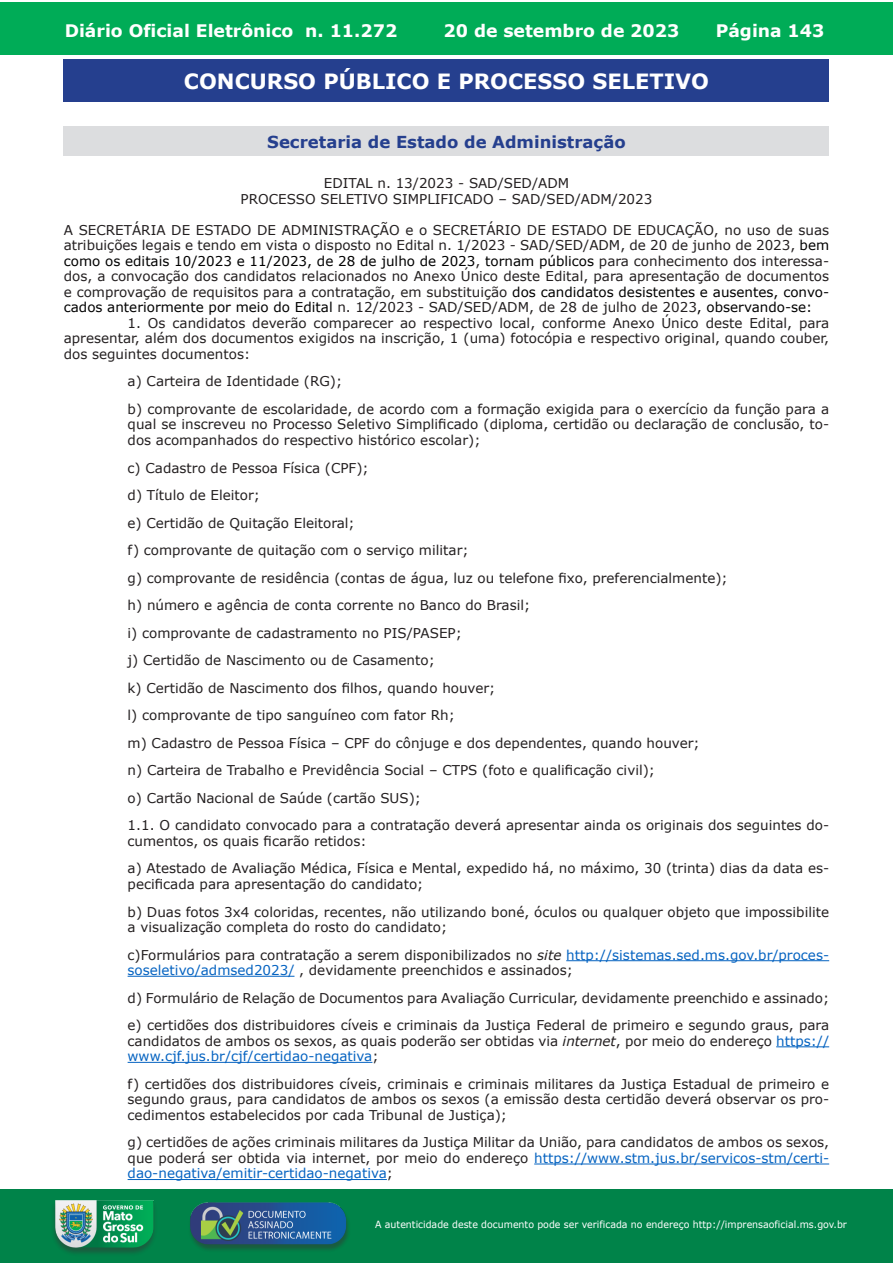
<style>
.page{position:relative;width:893px;height:1263px;background:#fff}
.page>*{position:absolute;margin:0;border:0;box-sizing:border-box;transform-origin:0 0}
.t1{font:700 21px "Verdana";color:#fff}
.t2{font:700 17.25px "Verdana";color:#fff}
.t3{font:700 16.5px "Verdana";color:#253f8e}
.t4{font:13.5px/27.6px "Verdana";color:#231f20}
.t5{font:9.9px "Verdana";color:#fff;scale:.95 1}
.s1{color:#000}
.s2{font-style:italic}
.s3{color:#0563c1}
</style>
<div class="page">
<div style="left:0;top:2px;width:893px;height:53px;background:#00ac57"></div>
<div style="left:1px;top:1189px;width:892px;height:74px;background:#008349"></div>
<img style="left:49px;top:1198px;width:111px;height:61px">
<img style="left:185px;top:1201px;width:168px;height:54px">
<hr style="left:566px;top:960px;width:263px;height:1px;background:#0563c1">
<hr style="left:128px;top:976px;width:166px;height:1px;background:#0563c1">
<hr style="left:776px;top:1046px;width:53px;height:1px;background:#0563c1">
<hr style="left:128px;top:1062px;width:244px;height:1px;background:#0563c1">
<hr style="left:534px;top:1163px;width:295px;height:1px;background:#0563c1">
<hr style="left:128px;top:1179px;width:259px;height:1px;background:#0563c1">
<div style="left:64px;top:60px;width:765px;height:42px;background:#253f8e"></div>
<div style="left:64px;top:127px;width:765px;height:29px;background:#dcdddf"></div>
<p class="t2" style="left:65px;top:18px;width:334px">Diário Oficial Eletrônico n. 11.272</p>
<p class="t2" style="left:444px;top:18px;width:237px">20 de setembro de 2023</p>
<p class="t2" style="left:716px;top:18px;width:110px">Página 143</p>
<h1 class="t1" style="left:184px;top:66px;width:527px">CONCURSO PÚBLICO E PROCESSO SELETIVO</h1>
<p class="t3" style="left:267px;top:130px;width:360px">Secretaria de Estado de Administração</p>
<p class="t4" style="left:241px;top:175px;width:413px;line-height:15.5px;text-align:center">EDITAL n. 13/2023 - SAD/SED/ADM<br>PROCESSO SELETIVO SIMPLIFICADO – SAD/SED/ADM/2023</p>
<p class="t4" style="left:64px;top:222px;width:767px;line-height:15.6px;text-align:justify">A SECRETÁRIA DE ESTADO DE ADMINISTRAÇÃO e o SECRETÁRIO DE ESTADO DE EDUCAÇÃO, no uso de suas atribuições legais e tendo em vista o disposto no Edital n. 1/2023 - SAD/SED/ADM, de 20 de junho de 2023, <span class="s1">bem como os editais 10/2023 e 11/2023, de 28 de julho de 2023</span>, <span class="s1">tornam públicos</span> para conhecimento dos interessa&shy;dos, a convocação dos candidatos relacionados no Anexo Único deste Edital, para apresentação de documentos e comprovação de requisitos para a contratação, em substituição <span class="s1">dos candidatos desistentes e ausentes, convo&shy;cados anteriormente por meio do Edital</span> n. 12/2023 - SAD/SED/ADM, de 28 de julho de 2023<span class="s1">, observando-se:</span></p>
<p class="t4" style="left:64px;top:315px;width:767px;line-height:15.6px;text-align:justify;text-indent:64px">1. Os candidatos deverão comparecer ao respectivo local, conforme Anexo Único deste Edital, para apresentar, além dos documentos exigidos na inscrição, 1 (uma) fotocópia e respectivo original, quando couber, dos seguintes documentos:</p>
<p class="t4" style="left:128px;top:367px;width:703px">a) Carteira de Identidade (RG);<br>b) comprovante de escolaridade, de acordo com a formação exigida para o exercício da função para a</p>
<p class="t4" style="left:128px;top:417px;width:703px;line-height:15.6px">qual se inscreveu no Processo Seletivo Simplificado (diploma, certidão ou declaração de conclusão, to&shy;dos acompanhados do respectivo histórico escolar);</p>
<p class="t4" style="left:128px;top:454px;width:703px">c) Cadastro de Pessoa Física (CPF);<br>d) Título de Eleitor;<br>e) Certidão de Quitação Eleitoral;<br>f) comprovante de quitação com o serviço militar;<br>g) comprovante de residência (contas de água, luz ou telefone fixo, preferencialmente);<br>h) número e agência de conta corrente no Banco do Brasil;<br>i) comprovante de cadastramento no PIS/PASEP;<br>j) Certidão de Nascimento ou de Casamento;<br>k) Certidão de Nascimento dos filhos, quando houver;<br>l) comprovante de tipo sanguíneo com fator Rh;<br>m) Cadastro de Pessoa Física – CPF do cônjuge e dos dependentes, quando houver;<br>n) Carteira de Trabalho e Previdência Social – CTPS (foto e qualificação civil);<br>o) Cartão Nacional de Saúde (cartão SUS);<br>1.1. O candidato convocado para a contratação deverá apresentar ainda os originais dos seguintes do-</p>
<p class="t4" style="left:128px;top:827px;width:703px">cumentos, os quais ficarão retidos:<br>a) Atestado de Avaliação Médica, Física e Mental, expedido há, no máximo, 30 (trinta) dias da data es-</p>
<p class="t4" style="left:128px;top:870px;width:703px">pecificada para apresentação do candidato;<br>b) Duas fotos 3x4 coloridas, recentes, não utilizando boné, óculos ou qualquer objeto que impossibilite</p>
<p class="t4" style="left:128px;top:913px;width:703px">a visualização completa do rosto do candidato;<br>c)Formulários para contratação a serem disponibilizados no <span class="s2">site</span> <span class="s3">http://sistemas.sed.ms.gov.br/proces-</span></p>
<p class="t4" style="left:128px;top:956px;width:703px"><span class="s3">soseletivo/admsed2023/</span> , devidamente preenchidos e assinados;<br>d) Formulário de Relação de Documentos para Avaliação Curricular, devidamente preenchido e assinado; e) certidões dos distribuidores cíveis e criminais da Justiça Federal de primeiro e segundo graus, para</p>
<p class="t4" style="left:128px;top:1033px;width:703px;line-height:15.5px">candidatos de ambos os sexos, as quais poderão ser obtidas via <span class="s2">internet</span>, por meio do endereço <span class="s3">https:// www.cjf.jus.br/cjf/certidao-negativa</span>;</p>
<p class="t4" style="left:128px;top:1076px;width:703px;line-height:15.6px;text-align:justify">f) certidões dos distribuidores cíveis, criminais e criminais militares da Justiça Estadual de primeiro e segundo graus, para candidatos de ambos os sexos (a emissão desta certidão deverá observar os pro&shy;cedimentos estabelecidos por cada Tribunal de Justiça);</p>
<p class="t4" style="left:128px;top:1134px;width:703px;line-height:15.6px;text-align:justify">g) certidões de ações criminais militares da Justiça Militar da União, para candidatos de ambos os sexos, que poderá ser obtida via internet, por meio do endereço <span class="s3">https://www.stm.jus.br/servicos-stm/certi&shy;dao-negativa/emitir-certidao-negativa</span>;</p>
<p class="t5" style="left:375px;top:1218px;width:498px">A autenticidade deste documento pode ser verificada no endereço http://imprensaoficial.ms.gov.br</p>
</div>
